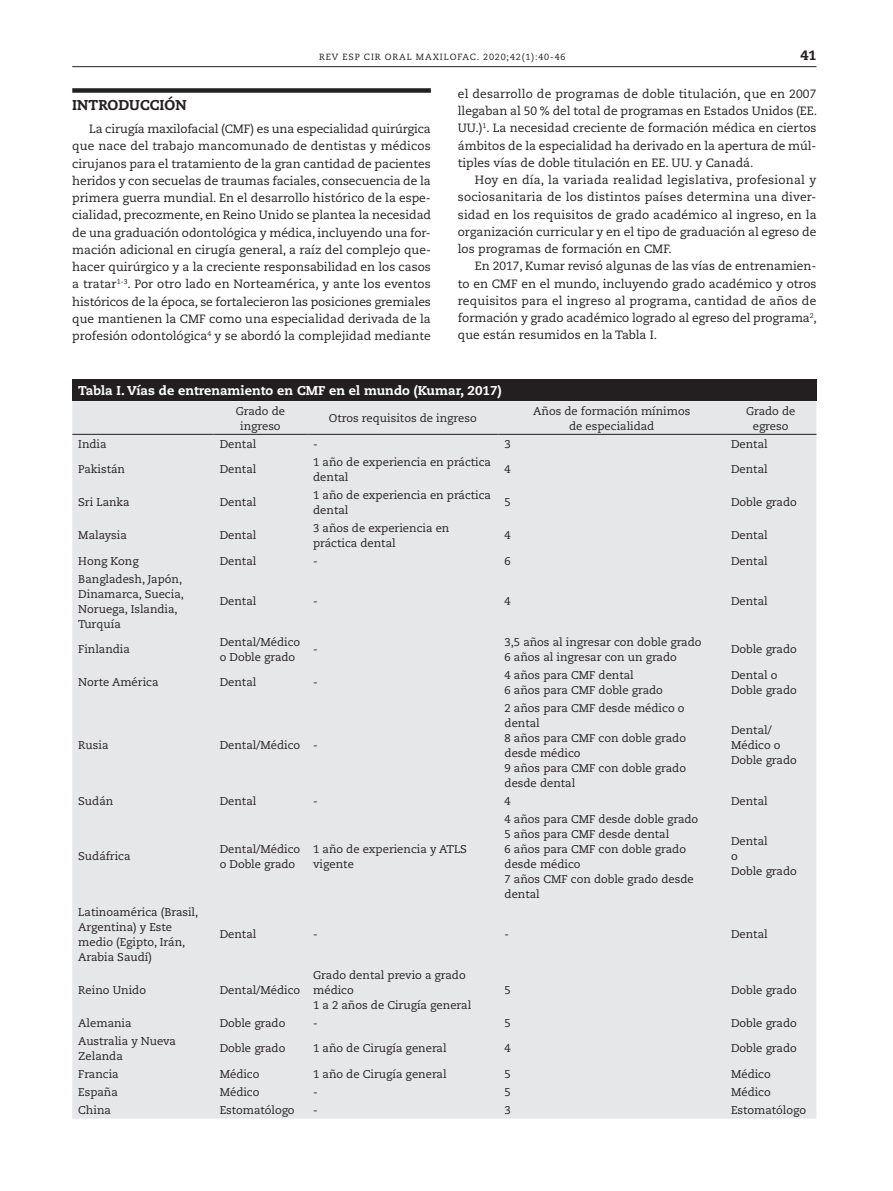
<style>
.page{position:relative;width:893px;height:1191px;background:#fff}
.page>*{position:absolute;margin:0;border:0;box-sizing:border-box;transform-origin:0 0}
.t1{font:800 14.25px "Caecilia LT Std";color:#231f20}
.t2{font:800 13.5px "Caecilia LT Std";color:#231f20}
.t3{font:800 12.75px "Caecilia LT Std";color:#fff}
.t4{font:12px/17.2px "Caecilia LT Std";color:#231f20;text-align:justify}
.t5{font:11.25px/15px "Caecilia LT Std";color:#231f20}
.t6{font:9px "Caecilia LT Std";letter-spacing:.095em;color:#231f20}
</style>
<div class="page">
<hr style="left:72px;top:66px;width:744px;height:1px;background:#231f20">
<div style="left:72px;top:88px;width:359px;height:5px;background:#231f20"></div>
<div style="left:72px;top:379px;width:744px;height:22px;background:#231f20"></div>
<div style="left:72px;top:401px;width:744px;height:717px;background:#e6e7e9"></div>
<hr style="left:72px;top:434px;width:142px;height:1px;background:#231f20">
<hr style="left:214px;top:434px;width:93px;height:1px;background:#231f20">
<hr style="left:307px;top:434px;width:192px;height:1px;background:#231f20">
<hr style="left:499px;top:434px;width:226px;height:1px;background:#231f20">
<hr style="left:725px;top:434px;width:91px;height:1px;background:#231f20">
<p class="t6" style="left:319px;top:52px;width:248px">REV ESP CIR ORAL MAXILOFAC. 2020;42(1):40-46</p>
<p class="t2" style="left:800px;top:47px;width:17px">41</p>
<p class="t1" style="left:72px;top:96px;width:116px">INTRODUCCIÓN</p>
<p class="t4" style="left:72px;top:120px;width:360px;text-indent:17px">La cirugía maxilofacial (CMF) es una especialidad quirúrgica que nace del trabajo mancomunado de dentistas y médicos cirujanos para el tratamiento de la gran cantidad de pacientes heridos y con secuelas de traumas faciales, consecuencia de la primera guerra mundial. En el desarrollo histórico de la espe&shy;cialidad, precozmente, en Reino Unido se plantea la necesidad de una graduación odontológica y médica, incluyendo una for&shy;mación adicional en cirugía general, a raíz del complejo que&shy;hacer quirúrgico y a la creciente responsabilidad en los casos a tratar<sup>1-3</sup>. Por otro lado en Norteamérica, y ante los eventos históricos de la época, se fortalecieron las posiciones gremiales que mantienen la CMF como una especialidad derivada de la profesión odontológica<sup>4</sup> y se abordó la complejidad mediante</p>
<p class="t4" style="left:458px;top:85px;width:361px">el desarrollo de programas de doble titulación, que en 2007 llegaban al 50 % del total de programas en Estados Unidos (EE.<br>UU.)<sup>1</sup>. La necesidad creciente de formación médica en ciertos ámbitos de la especialidad ha derivado en la apertura de múl&shy;tiples vías de doble titulación en EE. UU. y Canadá.</p>
<p class="t4" style="left:458px;top:171px;width:360px;text-indent:17px">Hoy en día, la variada realidad legislativa, profesional y sociosanitaria de los distintos países determina una diver&shy;sidad en los requisitos de grado académico al ingreso, en la organización curricular y en el tipo de graduación al egreso de los programas de formación en CMF.</p>
<p class="t4" style="left:458px;top:258px;width:360px;text-indent:17px">En 2017, Kumar revisó algunas de las vías de entrenamien&shy;to en CMF en el mundo, incluyendo grado académico y otros requisitos para el ingreso al programa, cantidad de años de formación y grado académico logrado al egreso del programa<sup>2</sup>, que están resumidos en la Tabla I.</p>
<p class="t3" style="left:78px;top:383px;width:425px">Tabla I. Vías de entrenamiento en CMF en el mundo (Kumar, 2017)</p>
<p class="t5" style="left:236px;top:403px;width:51px;text-align:center">Grado de ingreso</p>
<p class="t5" style="left:329px;top:411px;width:149px">Otros requisitos de ingreso</p>
<p class="t5" style="left:533px;top:403px;width:159px;text-align:center">Años de formación mínimos de especialidad</p>
<p class="t5" style="left:746px;top:403px;width:51px;text-align:center">Grado de egreso</p>
<p class="t5" style="left:78px;top:436px;width:30px">India</p>
<p class="t5" style="left:220px;top:436px;width:38px">Dental</p>
<p class="t5" style="left:313px;top:436px;width:6px">-</p>
<p class="t5" style="left:505px;top:436px;width:8px">3</p>
<p class="t5" style="left:731px;top:436px;width:38px">Dental</p>
<p class="t5" style="left:78px;top:462px;width:48px">Pakistán</p>
<p class="t5" style="left:220px;top:462px;width:38px">Dental</p>
<p class="t5" style="left:313px;top:454px;width:179px">1 año de experiencia en práctica dental</p>
<p class="t5" style="left:505px;top:462px;width:8px">4</p>
<p class="t5" style="left:731px;top:462px;width:38px">Dental</p>
<p class="t5" style="left:78px;top:495px;width:53px">Sri Lanka</p>
<p class="t5" style="left:220px;top:495px;width:38px">Dental</p>
<p class="t5" style="left:313px;top:487px;width:179px">1 año de experiencia en práctica dental</p>
<p class="t5" style="left:505px;top:495px;width:8px">5</p>
<p class="t5" style="left:731px;top:495px;width:67px">Doble grado</p>
<p class="t5" style="left:78px;top:528px;width:50px">Malaysia</p>
<p class="t5" style="left:220px;top:528px;width:38px">Dental</p>
<p class="t5" style="left:313px;top:520px;width:138px">3 años de experiencia en práctica dental</p>
<p class="t5" style="left:505px;top:528px;width:8px">4</p>
<p class="t5" style="left:731px;top:528px;width:38px">Dental</p>
<p class="t5" style="left:78px;top:553px;width:62px">Hong Kong</p>
<p class="t5" style="left:220px;top:553px;width:38px">Dental</p>
<p class="t5" style="left:313px;top:553px;width:6px">-</p>
<p class="t5" style="left:505px;top:553px;width:8px">6</p>
<p class="t5" style="left:731px;top:553px;width:38px">Dental</p>
<p class="t5" style="left:78px;top:571px;width:107px">Bangladesh, Japón,<br>Dinamarca, Suecia,<br>Noruega, Islandia,<br>Turquía</p>
<p class="t5" style="left:220px;top:594px;width:38px">Dental</p>
<p class="t5" style="left:313px;top:594px;width:6px">-</p>
<p class="t5" style="left:505px;top:594px;width:8px">4</p>
<p class="t5" style="left:731px;top:594px;width:38px">Dental</p>
<p class="t5" style="left:78px;top:642px;width:53px">Finlandia</p>
<p class="t5" style="left:220px;top:634px;width:82px">Dental/Médico o Doble grado</p>
<p class="t5" style="left:313px;top:642px;width:6px">-</p>
<p class="t5" style="left:78px;top:675px;width:82px">Norte América</p>
<p class="t5" style="left:220px;top:675px;width:38px">Dental</p>
<p class="t5" style="left:313px;top:675px;width:6px">-</p>
<p class="t5" style="left:78px;top:738px;width:32px">Rusia</p>
<p class="t5" style="left:220px;top:738px;width:100px">Dental/Médico -</p>
<p class="t5" style="left:505px;top:634px;width:198px">3,5 años al ingresar con doble grado<br>6 años al ingresar con un grado</p>
<p class="t5" style="left:731px;top:642px;width:67px">Doble grado</p>
<p class="t5" style="left:505px;top:667px;width:160px">4 años para CMF dental<br>6 años para CMF doble grado</p>
<p class="t5" style="left:731px;top:667px;width:67px">Dental o<br>Doble grado</p>
<p class="t5" style="left:505px;top:700px;width:183px">2 años para CMF desde médico o dental<br>8 años para CMF con doble grado desde médico<br>9 años para CMF con doble grado desde dental</p>
<p class="t5" style="left:731px;top:723px;width:67px">Dental/<br>Médico o<br>Doble grado</p>
<p class="t5" style="left:78px;top:793px;width:37px">Sudán</p>
<p class="t5" style="left:220px;top:793px;width:38px">Dental</p>
<p class="t5" style="left:313px;top:793px;width:6px">-</p>
<p class="t5" style="left:505px;top:793px;width:8px">4</p>
<p class="t5" style="left:731px;top:793px;width:38px">Dental</p>
<p class="t5" style="left:78px;top:849px;width:54px">Sudáfrica</p>
<p class="t5" style="left:220px;top:841px;width:82px">Dental/Médico o Doble grado</p>
<p class="t5" style="left:313px;top:841px;width:155px">1 año de experiencia y ATLS vigente</p>
<p class="t5" style="left:505px;top:811px;width:195px">4 años para CMF desde doble grado<br>5 años para CMF desde dental<br>6 años para CMF con doble grado desde médico<br>7 años CMF con doble grado desde dental</p>
<p class="t5" style="left:731px;top:834px;width:67px">Dental<br>o<br>Doble grado</p>
<p class="t5" style="left:78px;top:904px;width:122px">Latinoamérica (Brasil,<br>Argentina) y Este medio (Egipto, Irán,<br>Arabia Saudí)</p>
<p class="t5" style="left:220px;top:927px;width:38px">Dental</p>
<p class="t5" style="left:313px;top:927px;width:6px">-</p>
<p class="t5" style="left:505px;top:927px;width:6px">-</p>
<p class="t5" style="left:731px;top:927px;width:38px">Dental</p>
<p class="t5" style="left:78px;top:982px;width:69px">Reino Unido</p>
<p class="t5" style="left:220px;top:982px;width:82px">Dental/Médico</p>
<p class="t5" style="left:313px;top:967px;width:160px">Grado dental previo a grado médico<br>1 a 2 años de Cirugía general</p>
<p class="t5" style="left:505px;top:982px;width:8px">5</p>
<p class="t5" style="left:731px;top:982px;width:67px">Doble grado</p>
<p class="t5" style="left:78px;top:1015px;width:55px">Alemania</p>
<p class="t5" style="left:220px;top:1015px;width:67px">Doble grado</p>
<p class="t5" style="left:313px;top:1015px;width:6px">-</p>
<p class="t5" style="left:505px;top:1015px;width:8px">5</p>
<p class="t5" style="left:731px;top:1015px;width:67px">Doble grado</p>
<p class="t5" style="left:78px;top:1033px;width:99px">Australia y Nueva<br>Zelanda</p>
<p class="t5" style="left:220px;top:1041px;width:67px">Doble grado</p>
<p class="t5" style="left:313px;top:1041px;width:135px">1 año de Cirugía general</p>
<p class="t5" style="left:505px;top:1041px;width:8px">4</p>
<p class="t5" style="left:731px;top:1041px;width:67px">Doble grado</p>
<p class="t5" style="left:78px;top:1066px;width:42px">Francia</p>
<p class="t5" style="left:220px;top:1066px;width:41px">Médico</p>
<p class="t5" style="left:313px;top:1066px;width:135px">1 año de Cirugía general</p>
<p class="t5" style="left:505px;top:1066px;width:8px">5</p>
<p class="t5" style="left:731px;top:1066px;width:41px">Médico</p>
<p class="t5" style="left:78px;top:1084px;width:41px">España</p>
<p class="t5" style="left:220px;top:1084px;width:41px">Médico</p>
<p class="t5" style="left:313px;top:1084px;width:6px">-</p>
<p class="t5" style="left:505px;top:1084px;width:8px">5</p>
<p class="t5" style="left:731px;top:1084px;width:41px">Médico</p>
<p class="t5" style="left:78px;top:1102px;width:34px">China</p>
<p class="t5" style="left:220px;top:1102px;width:76px">Estomatólogo</p>
<p class="t5" style="left:313px;top:1102px;width:6px">-</p>
<p class="t5" style="left:505px;top:1102px;width:8px">3</p>
<p class="t5" style="left:731px;top:1102px;width:76px">Estomatólogo</p>
</div>
